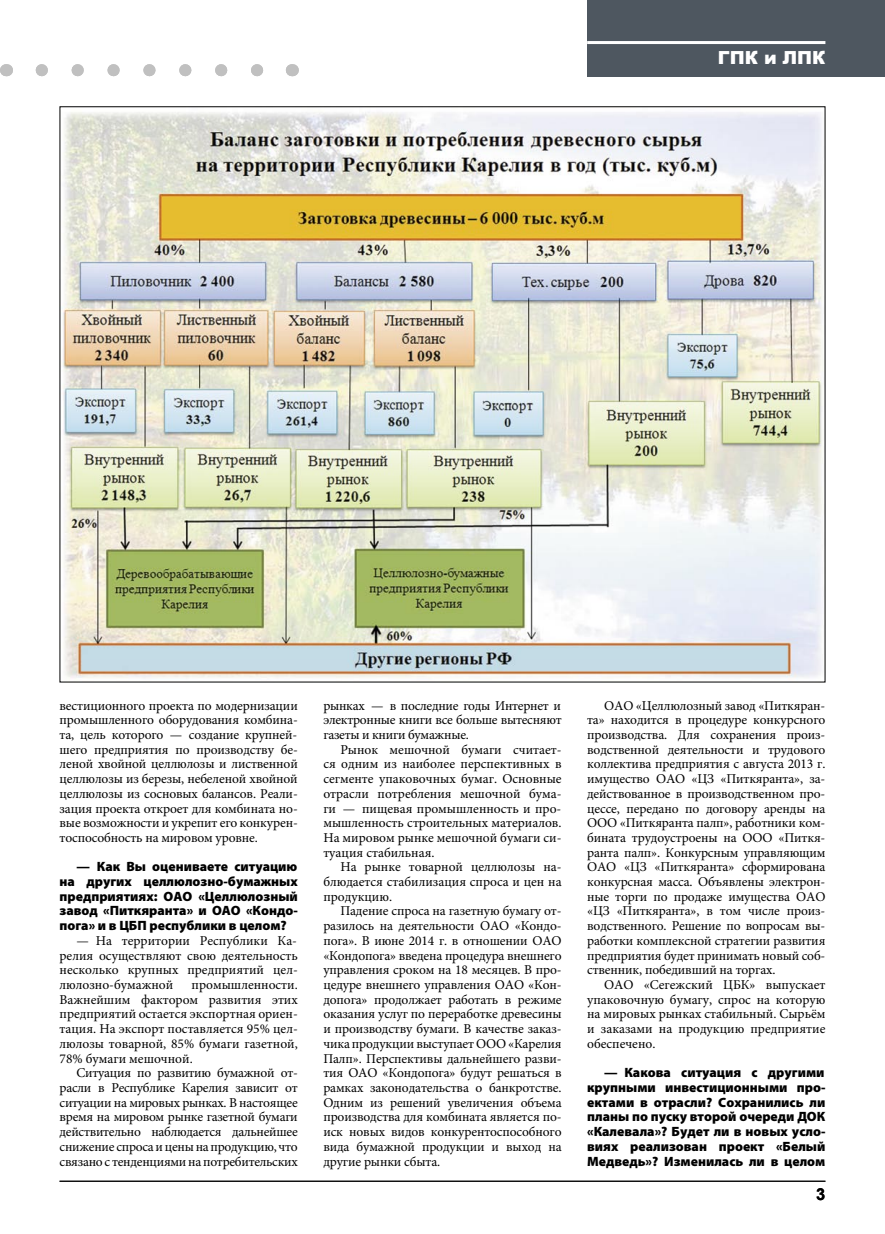
<style>
.page{position:relative;width:885px;height:1234px;background:#fff}
.page>*{position:absolute;margin:0;border:0;box-sizing:border-box;transform-origin:0 0}
.PV_kolontit_ArB-12_right{font:900 18px "Arial";color:#fff}
.t1{font:700 16.5px "Arial";color:#000}
.PV_osn_M-9{font:13.5px/14.7px "Minion Pro";letter-spacing:-.005em;color:#000;text-align:justify}
.PV_osn_M-9-2{font:900 13.5px/14.7px "Myriad Pro";color:#000;text-align:justify}
</style>
<div class="page">
<hr style="left:60px;top:1180px;width:765px;height:1px;background:#000">
<div style="left:587px;top:0;width:297px;height:77px;background:#4e5760"></div>
<hr style="left:587px;top:41px;width:238px;height:3px;background:#fff">
<svg style="left:42px;top:64px;width:222px;height:12px"></svg>
<svg style="left:6px;top:64px;width:1px;height:12px"></svg>
<svg style="left:292px;top:64px;width:1px;height:12px"></svg>
<img style="left:63px;top:112px;width:760px;height:566px">
<p class="PV_kolontit_ArB-12_right" style="left:717px;top:44px;width:109px">ГПК и ЛПК</p>
<p class="PV_kolontit_ArB-12_right" style="left:666px;top:44px;width:161px">Горная отрасль</p>
<p class="PV_osn_M-9" style="left:60px;top:698px;width:240px">вестиционного проекта по модернизации промышленного оборудования комбина&shy;та, цель которого — создание крупней&shy;шего предприятия по производству бе&shy;леной хвойной целлюлозы и лиственной целлюлозы из березы, небеленой хвойной целлюлозы из сосновых балансов. Реали&shy;зация проекта откроет для комбината но&shy;вые возможности и укрепит его конкурен&shy;тоспособность на мировом уровне.</p>
<p class="PV_osn_M-9-2" style="left:60px;top:859px;width:240px;text-indent:17px">— Как Вы оцениваете ситуацию на других целлюлозно-бумажных предприятиях: ОАО «Целлюлозный завод «Питкяранта» и ОАО «Кондо&shy;пога» и в ЦБП республики в целом?</p>
<p class="PV_osn_M-9" style="left:60px;top:933px;width:240px;text-indent:17px">— На территории Республики Ка&shy;релия осуществляют свою деятельность несколько крупных предприятий цел&shy;люлозно-бумажной</p>
<p class="PV_osn_M-9" style="left:60px;top:977px;width:240px;text-indent:132px">промышленности.<br>Важнейшим фактором развития этих предприятий остается экспортная ориен&shy;тация. На экспорт поставляется 95% цел&shy;люлозы товарной, 85% бумаги газетной, 78% бумаги мешочной.</p>
<p class="PV_osn_M-9" style="left:60px;top:1065px;width:240px;text-indent:17px">Ситуация по развитию бумажной от&shy;расли в Республике Карелия зависит от ситуации на мировых рынках. В настоящее время на мировом рынке газетной бумаги действительно наблюдается дальнейшее снижение спроса и цены на продукцию, что связано с тенденциями на потребительских</p>
<p class="PV_osn_M-9" style="left:323px;top:698px;width:240px">рынках — в последние годы Интернет и электронные книги все больше вытесняют газеты и книги бумажные.</p>
<p class="PV_osn_M-9" style="left:323px;top:742px;width:240px;text-indent:17px">Рынок мешочной бумаги считает&shy;ся одним из наиболее перспективных в сегменте упаковочных бумаг. Основные отрасли потребления мешочной бума&shy;ги — пищевая промышленность и про&shy;мышленность строительных материалов.<br>На мировом рынке мешочной бумаги си&shy;туация стабильная.</p>
<p class="PV_osn_M-9" style="left:323px;top:860px;width:240px;text-indent:17px">На рынке товарной целлюлозы на&shy;блюдается стабилизация спроса и цен на продукцию.</p>
<p class="PV_osn_M-9" style="left:323px;top:904px;width:240px;text-indent:17px">Падение спроса на газетную бумагу от&shy;разилось на деятельности ОАО «Кондо&shy;пога». В июне 2014 г. в отношении ОАО «Кондопога» введена процедура внешнего управления сроком на 18 месяцев. В про&shy;цедуре внешнего управления ОАО «Кон&shy;допога» продолжает работать в режиме оказания услуг по переработке древесины и производству бумаги. В качестве заказ&shy;чика продукции выступает ООО «Карелия Палп». Перспективы дальнейшего разви&shy;тия ОАО «Кондопога» будут решаться в рамках законодательства о банкротстве.<br>Одним из решений увеличения объема производства для комбината является по&shy;иск новых видов конкурентоспособного вида бумажной продукции и выход на другие рынки сбыта.</p>
<p class="PV_osn_M-9" style="left:587px;top:698px;width:240px;text-indent:17px">ОАО «Целлюлозный завод «Питкяран&shy;та» находится в процедуре конкурсного производства. Для сохранения произ&shy;водственной деятельности и трудового коллектива предприятия с августа 2013 г. имущество ОАО «ЦЗ «Питкяранта», за&shy;действованное в производственном про&shy;цессе, передано по договору аренды на ООО «Питкяранта палп», работники ком&shy;бината трудоустроены на ООО «Питкя&shy;ранта палп». Конкурсным управляющим ОАО «ЦЗ «Питкяранта» сформирована конкурсная масса. Объявлены электрон&shy;ные торги по продаже имущества ОАО «ЦЗ «Питкяранта», в том числе произ&shy;водственного. Решение по вопросам вы&shy;работки комплексной стратегии развития предприятия будет принимать новый соб&shy;ственник, победивший на торгах.</p>
<p class="PV_osn_M-9" style="left:587px;top:977px;width:240px;text-indent:17px">ОАО «Сегежский ЦБК» выпускает упаковочную бумагу, спрос на которую на мировых рынках стабильный. Сырьём и заказами на продукцию предприятие обеспечено.</p>
<p class="PV_osn_M-9-2" style="left:587px;top:1065px;width:240px;text-indent:17px">— Какова ситуация с другими крупными инвестиционными про&shy;ектами в отрасли? Сохранились ли планы по пуску второй очереди ДОК «Калевала»? Будет ли в новых усло&shy;виях реализован проект «Белый Медведь»? Изменилась ли в целом</p>
<p class="t1" style="left:816px;top:1182px;width:11px">3</p>
</div>
